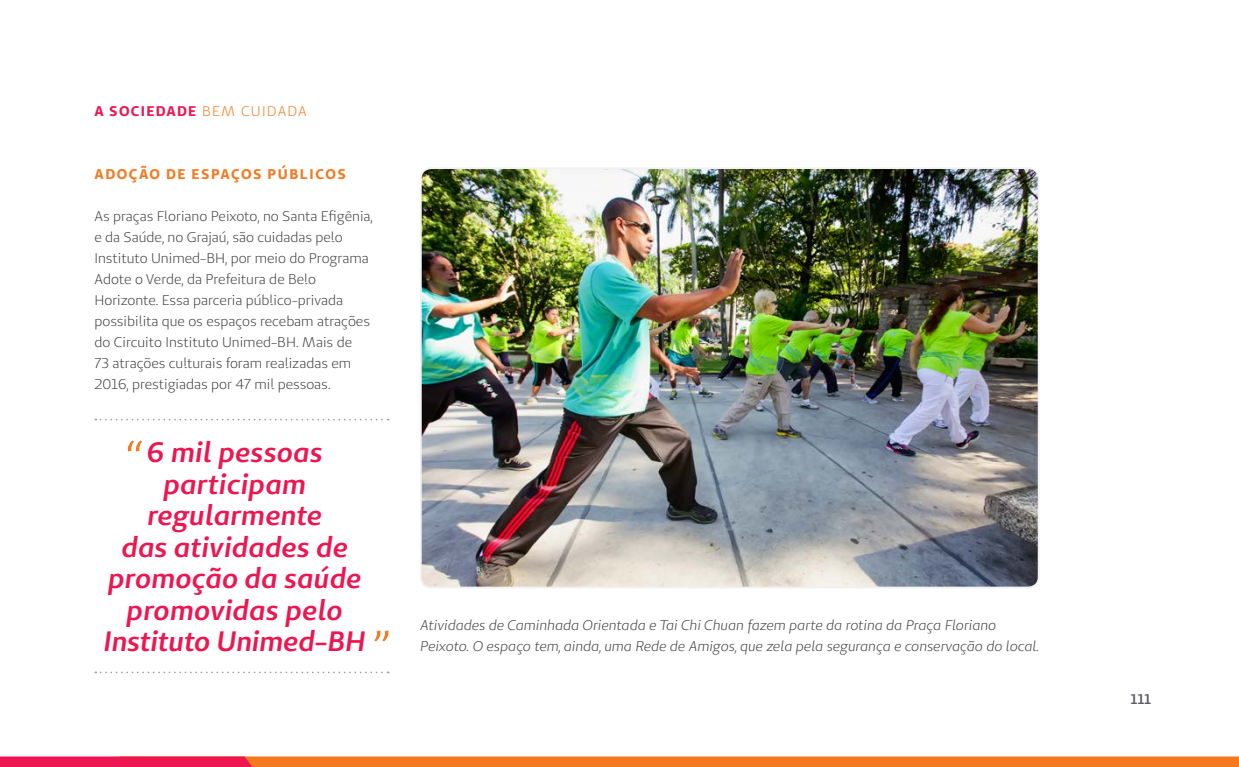
<style>
.page{position:relative;width:1239px;height:767px;background:#fff}
.page>*{position:absolute;margin:0;border:0;box-sizing:border-box;transform-origin:0 0}
.t1{font:italic 600 28px/31.5px "Unimed Sans";letter-spacing:.01em;color:#ed1651;text-align:center}
.t2{font:14px/21px "Unimed Sans";color:#414042}
.t3{font:italic 14px/21px "Unimed Sans";color:#414042}
.t4{font:700 14px "Unimed Sans";letter-spacing:.105em;color:#f47920}
.t5{font:700 14px "Unimed Sans";letter-spacing:.09em;color:#ed1651}
.t6{font:600 14px "Unimed Sans";color:#5b5c65}
.s1{font-weight:400;color:#f47920}
</style>
<div class="page">
<svg style="left:0;top:756px;width:1239px;height:10px"></svg>
<img style="left:423px;top:170px;width:614px;height:415px">
<div style="left:420px;top:167px;width:620px;height:421px;border:2px solid #f1f1f2;border-radius:10px"></div>
<svg style="left:128px;top:440px;width:14px;height:11px"></svg>
<svg style="left:374px;top:630px;width:15px;height:11px"></svg>
<svg style="left:95px;top:671px;width:294px;height:2px"></svg>
<svg style="left:95px;top:418px;width:294px;height:2px"></svg>
<p class="t5" style="left:95px;top:101px;width:214px">A SOCIEDADE <span class="s1">BEM CUIDADA</span></p>
<p class="t4" style="left:95px;top:164px;width:253px">ADOÇÃO DE ESPAÇOS PÚBLICOS</p>
<p class="t2" style="left:94px;top:205px;width:280px">As praças Floriano Peixoto, no Santa Efigênia, e da Saúde, no Grajaú, são cuidadas pelo Instituto Unimed-BH, por meio do Programa Adote o Verde, da Prefeitura de Belo Horizonte. Essa parceria público-privada possibilita que os espaços recebam atrações do Circuito Instituto Unimed-BH. Mais de<br>73 atrações culturais foram realizadas em 2016, prestigiadas por 47 mil pessoas.</p>
<p class="t1" style="left:104px;top:436px;width:264px">6 mil pessoas participam regularmente<br>das atividades de promoção da saúde promovidas pelo<br>Instituto Unimed-BH</p>
<p class="t3" style="left:420px;top:614px;width:621px">Atividades de Caminhada Orientada e Tai Chi Chuan fazem parte da rotina da Praça Floriano<br>Peixoto. O espaço tem, ainda, uma Rede de Amigos, que zela pela segurança e conservação do local.</p>
<p class="t6" style="left:1131px;top:689px;width:22px">111</p>
</div>
